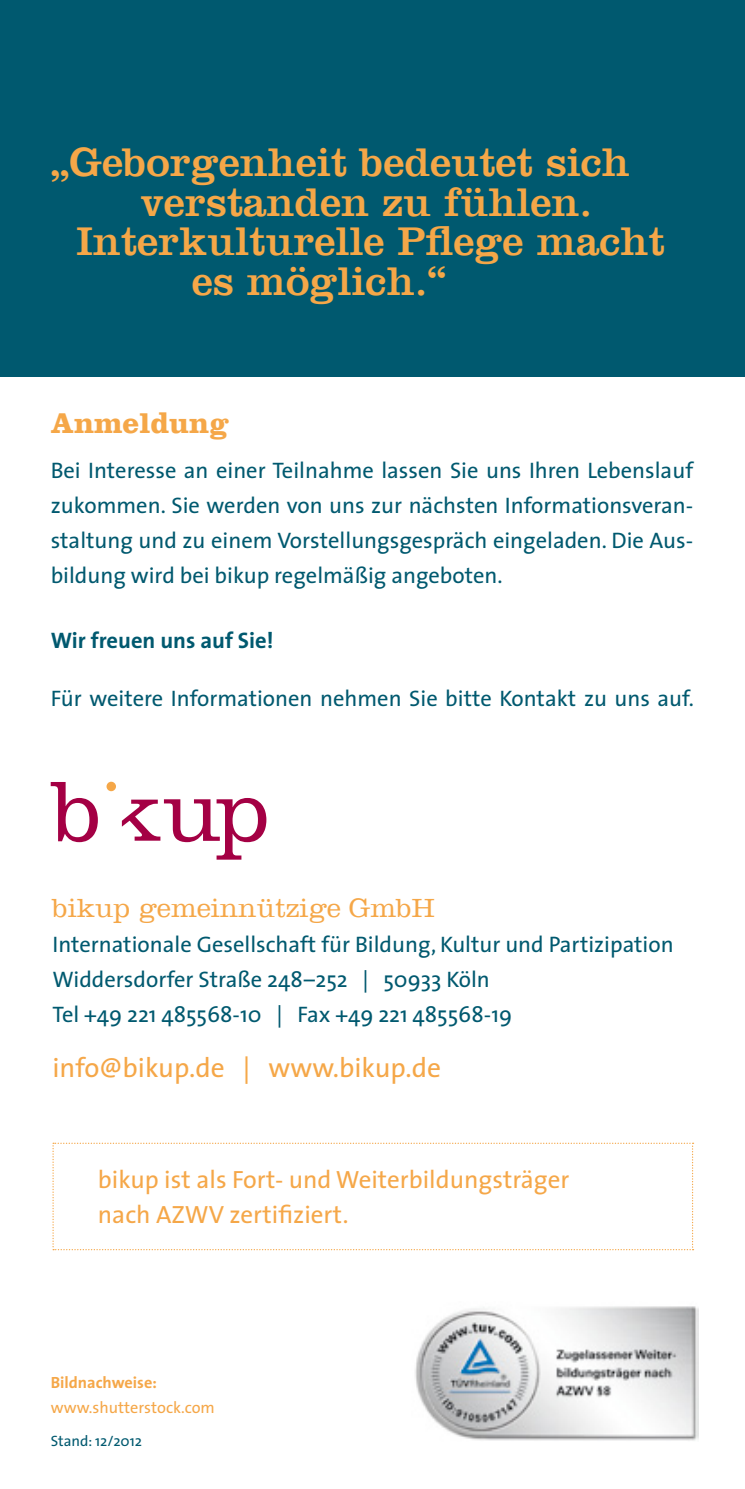
<style>
.page{position:relative;width:745px;height:1489px;background:#fff}
.page>*{position:absolute;margin:0;border:0;box-sizing:border-box;transform-origin:0 0}
.t1{font:42px "Clarendon LT";color:#f5a748}
.t2{font:700 30px "Clarendon LT";color:#f5a748}
.t3{font:27.5px "The Sans";color:#f5a748}
.t4{font:300 27.5px "Clarendon LT";color:#f5a748}
.t5{font:25px/35px "The Sans";color:#f5a748}
.t6{font:22.5px/35px "The Sans";color:#00596f;text-align:justify}
.t7{font:700 22.5px "The Sans";color:#00596f}
.t8{font:16.25px "The Sans";color:#f5a748}
.t9{font:700 16.25px "The Sans";color:#f5a748}
.t10{font:15px "The Sans";color:#00596f}
</style>
<div class="page">
<div style="left:0;top:0;width:744px;height:376px;background:#00596f"></div>
<img style="left:415px;top:1306px;width:283px;height:134px">
<svg style="left:51px;top:782px;width:47px;height:60px"></svg>
<div style="left:106px;top:781px;width:10px;height:10px;background:#f5a748;border-radius:50%"></div>
<svg style="left:122px;top:798px;width:144px;height:61px"></svg>
<svg style="left:52px;top:1142px;width:641px;height:108px"></svg>
<h1 class="t1" style="left:51px;top:137px;width:580px">„Geborgenheit bedeutet sich</h1>
<h1 class="t1" style="left:140px;top:177px;width:453px">verstanden zu fühlen.</h1>
<h1 class="t1" style="left:76px;top:216px;width:589px">Interkulturelle Pflege macht</h1>
<h1 class="t1" style="left:191px;top:256px;width:256px">es möglich.“</h1>
<h2 class="t2" style="left:51px;top:405px;width:180px">Anmeldung</h2>
<p class="t6" style="left:51px;top:452px;width:643px">Bei Interesse an einer Teilnahme lassen Sie uns Ihren Lebenslauf zukommen. Sie werden von uns zur nächsten Informationsveran&shy;staltung und zu einem Vorstellungsgespräch eingeladen. Die Aus&shy;bildung wird bei bikup regelmäßig angeboten.</p>
<p class="t7" style="left:51px;top:621px;width:224px">Wir freuen uns auf Sie!</p>
<p class="t6" style="left:51px;top:680px;width:644px">Für weitere Informationen nehmen Sie bitte Kontakt zu uns auf.</p>
<p class="t4" style="left:52px;top:891px;width:383px">bikup gemeinnützige GmbH</p>
<p class="t6" style="left:52px;top:926px;width:622px;text-align:left">Internationale Gesellschaft für Bildung, Kultur und Partizipation<br>Widdersdorfer Straße 248–252 | 50933 Köln<br>Tel +49 221 485568-10 | Fax +49 221 485568-19</p>
<p class="t3" style="left:52px;top:1044px;width:390px">info@bikup.de | www.bikup.de</p>
<p class="t5" style="left:98px;top:1161px;width:472px">bikup ist als Fort- und Weiterbildungsträger nach AZWV zertifiziert.</p>
<p class="t9" style="left:51px;top:1368px;width:108px">Bildnachweise:</p>
<p class="t8" style="left:51px;top:1393px;width:165px">www.shutterstock.com</p>
<p class="t10" style="left:51px;top:1427px;width:93px">Stand: 12/2012</p>
</div>
